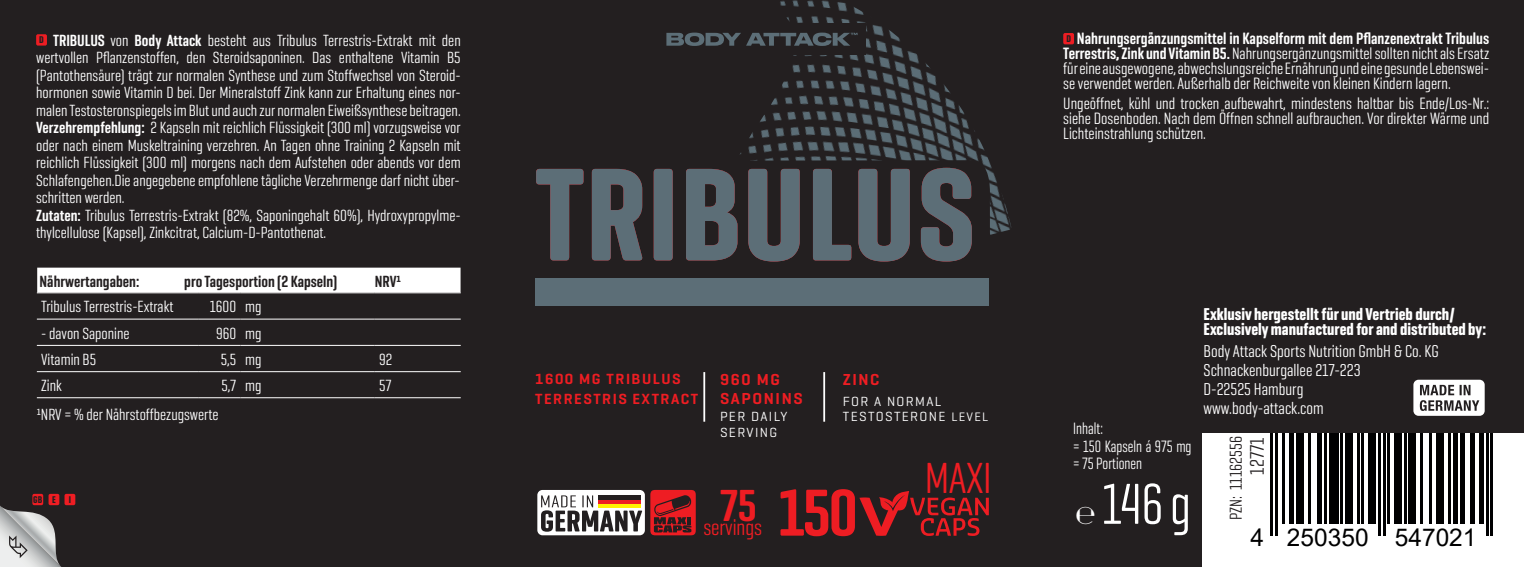
<style>
.page{position:relative;width:1524px;height:567px;background:#231f20}
.page>*{position:absolute;margin:0;border:0;box-sizing:border-box;transform-origin:0 0}
.t1{font:700 134.75px "Geogrotesque Comp";letter-spacing:.01em;color:#5c6e77}
.t2{font:600 67.5px "Geogrotesque Comp";color:#ee1d23}
.t3{font:58.75px "Geogrotesque Comp";color:#fff;scale:.92 1}
.t4{font:600 45.75px "Geogrotesque Comp";color:#ee1d23}
.t5{font:44.25px "Geogrotesque Comp";color:#ee1d23}
.t6{font:25px "Geogrotesque Comp";color:#fff;scale:1.38 1}
.t7{font:24.5px "Arial";color:#000001}
.t8{font:22.75px "Geogrotesque Comp";letter-spacing:-.005em;color:#ee1d23}
.t9{font:20px "Geogrotesque Comp";color:#231f20}
.t10{font:17.5px/19.2px "Geogrotesque Comp";color:#fff}
.t11{font:700 17.5px/15px "Geogrotesque Comp";color:#fff}
.t12{font:17.5px "Geogrotesque Comp";color:#231f20}
.t13{font:16.75px/15px "Geogrotesque Comp";color:#fff;text-align:justify}
.t14{font:16.75px/18.5px "Geogrotesque Comp";color:#fff;scale:.92 1}
.t15{font:16.5px/17.5px "Geogrotesque Comp";color:#fff}
.t16{font:600 16.5px "Geogrotesque Comp";color:#231f20}
.t17{font:600 16.25px/19.5px "Geogrotesque";letter-spacing:.1em;color:#ee1d23}
.t18{font:600 15px/20.2px "Geogrotesque";letter-spacing:.1em;color:#ee1d23}
.t19{font:13.5px/16.2px "Geogrotesque";letter-spacing:.1em;color:#fff}
.t20{font:700 10px "Geogrotesque Comp";color:#231f20}
.s1{font-weight:700;font-size:10px;color:#231f20}
.s2{font-weight:600}
.s3{font-size:12.5px}
</style>
<div class="page">
<div style="left:36px;top:34px;width:11px;height:12px;background:#ee1d23;border-radius:2px"></div>
<div style="left:1063px;top:33px;width:11px;height:11px;background:#ee1d23;border-radius:2px"></div>
<div style="left:1203px;top:433px;width:321px;height:134px;background:#fff"></div>
<div style="left:1413px;top:380px;width:71px;height:36px;background:#fff;border-radius:5px"></div>
<svg style="left:1419px;top:384px;width:60px;height:27px"></svg>
<hr style="left:703px;top:372px;width:2px;height:50px;background:#fff">
<hr style="left:823px;top:372px;width:2px;height:50px;background:#fff">
<div style="left:32px;top:494px;width:11px;height:11px;background:#ee1d23;border-radius:2px"></div>
<div style="left:49px;top:494px;width:10px;height:11px;background:#ee1d23;border-radius:2px"></div>
<div style="left:65px;top:494px;width:10px;height:11px;background:#ee1d23;border-radius:2px"></div>
<svg style="left:0;top:505px;width:61px;height:62px"></svg>
<hr style="left:37px;top:292px;width:161px;height:1px;background:#fff">
<hr style="left:198px;top:292px;width:43px;height:1px;background:#fff">
<hr style="left:241px;top:292px;width:134px;height:1px;background:#fff">
<hr style="left:375px;top:292px;width:86px;height:1px;background:#fff">
<hr style="left:37px;top:319px;width:161px;height:1px;background:#fff">
<hr style="left:198px;top:319px;width:43px;height:1px;background:#fff">
<hr style="left:241px;top:319px;width:134px;height:1px;background:#fff">
<hr style="left:375px;top:319px;width:86px;height:1px;background:#fff">
<hr style="left:37px;top:345px;width:161px;height:1px;background:#fff">
<hr style="left:198px;top:345px;width:43px;height:1px;background:#fff">
<hr style="left:241px;top:345px;width:134px;height:1px;background:#fff">
<hr style="left:375px;top:345px;width:86px;height:1px;background:#fff">
<hr style="left:37px;top:371px;width:161px;height:1px;background:#fff">
<hr style="left:198px;top:371px;width:43px;height:1px;background:#fff">
<hr style="left:241px;top:371px;width:134px;height:1px;background:#fff">
<hr style="left:375px;top:371px;width:86px;height:1px;background:#fff">
<hr style="left:37px;top:397px;width:161px;height:1px;background:#fff">
<hr style="left:198px;top:397px;width:43px;height:1px;background:#fff">
<hr style="left:241px;top:397px;width:134px;height:1px;background:#fff">
<hr style="left:375px;top:397px;width:86px;height:1px;background:#fff">
<div style="left:37px;top:268px;width:423px;height:24px;background:#fff"></div>
<div style="left:650px;top:490px;width:46px;height:45px;background:#ee1d23;border-radius:5px"></div>
<svg style="left:653px;top:495px;width:39px;height:37px"></svg>
<svg style="left:859px;top:491px;width:130px;height:45px"></svg>
<div style="left:536px;top:489px;width:110px;height:47px;background:#fff;border-radius:6px"></div>
<div style="left:535px;top:488px;width:112px;height:49px;border:2px solid #231f20;border-radius:6px"></div>
<svg style="left:541px;top:495px;width:101px;height:37px"></svg>
<hr style="left:1270px;top:433px;width:2px;height:103px;background:#000001">
<hr style="left:1275px;top:433px;width:2px;height:103px;background:#000001">
<hr style="left:1282px;top:433px;width:2px;height:90px;background:#000001">
<hr style="left:1289px;top:433px;width:4px;height:90px;background:#000001">
<div style="left:1296px;top:433px;width:7px;height:90px;background:#000001"></div>
<hr style="left:1308px;top:433px;width:2px;height:90px;background:#000001">
<div style="left:1317px;top:433px;width:5px;height:90px;background:#000001"></div>
<hr style="left:1324px;top:433px;width:2px;height:90px;background:#000001">
<div style="left:1329px;top:433px;width:9px;height:90px;background:#000001"></div>
<hr style="left:1340px;top:433px;width:3px;height:90px;background:#000001">
<div style="left:1345px;top:433px;width:7px;height:90px;background:#000001"></div>
<hr style="left:1357px;top:433px;width:2px;height:90px;background:#000001">
<hr style="left:1361px;top:433px;width:3px;height:90px;background:#000001">
<div style="left:1369px;top:433px;width:7px;height:90px;background:#000001"></div>
<hr style="left:1378px;top:433px;width:2px;height:103px;background:#000001">
<hr style="left:1383px;top:433px;width:2px;height:103px;background:#000001">
<hr style="left:1387px;top:433px;width:3px;height:90px;background:#000001">
<div style="left:1394px;top:433px;width:7px;height:90px;background:#000001"></div>
<hr style="left:1404px;top:433px;width:2px;height:90px;background:#000001">
<div style="left:1408px;top:433px;width:7px;height:90px;background:#000001"></div>
<hr style="left:1420px;top:433px;width:2px;height:90px;background:#000001">
<hr style="left:1429px;top:433px;width:3px;height:90px;background:#000001">
<div style="left:1436px;top:433px;width:8px;height:90px;background:#000001"></div>
<hr style="left:1448px;top:433px;width:3px;height:90px;background:#000001">
<div style="left:1453px;top:433px;width:5px;height:90px;background:#000001"></div>
<div style="left:1460px;top:433px;width:5px;height:90px;background:#000001"></div>
<div style="left:1469px;top:433px;width:5px;height:90px;background:#000001"></div>
<div style="left:1479px;top:433px;width:5px;height:90px;background:#000001"></div>
<hr style="left:1486px;top:433px;width:2px;height:103px;background:#000001">
<hr style="left:1490px;top:433px;width:3px;height:103px;background:#000001">
<img style="left:740px;top:0;width:271px;height:235px">
<div style="left:660px;top:23px;width:206px;height:32px;background:#231f20"></div>
<svg style="left:666px;top:33px;width:191px;height:13px"></svg>
<div style="left:535px;top:278px;width:454px;height:28px;background:#5c6e77"></div>
<p class="t15" style="left:36px;top:31px;width:426px"><span class="s1">D</span> <span class="s2">TRIBULUS</span> von <span class="s2">Body Attack</span> besteht aus Tribulus Terrestris-Extrakt mit den wertvollen Pflanzenstoffen, den Steroidsaponinen. Das enthaltene Vitamin B5 (Pantothensäure) trägt zur normalen Synthese und zum Stoffwechsel von Steroid&shy;hormonen sowie Vitamin D bei. Der Mineralstoff Zink kann zur Erhaltung eines nor&shy;malen Testosteronspiegels im Blut und auch zur normalen Eiweißsynthese beitragen.<br><span class="s2">Verzehrempfehlung:</span> 2 Kapseln mit reichlich Flüssigkeit (300 ml) vorzugsweise vor oder nach einem Muskeltraining verzehren. An Tagen ohne Training 2 Kapseln mit reichlich Flüssigkeit (300 ml) morgens nach dem Aufstehen oder abends vor dem Schlafengehen.Die angegebene empfohlene tägliche Verzehrmenge darf nicht über&shy;schritten werden.<br><span class="s2">Zutaten:</span> Tribulus Terrestris-Extrakt (82%, Saponingehalt 60%), Hydroxypropylme&shy;thylcellulose (Kapsel), Zinkcitrat, Calcium-D-Pantothenat.</p>
<p class="t13" style="left:1063px;top:31px;width:427px"><span class="s1">D</span> <span class="s2">Nahrungsergänzungsmittel in Kapselform mit dem Pflanzenextrakt Tribulus Terrestris, Zink und Vitamin B5.</span> Nahrungsergänzungsmittel sollten nicht als Ersatz für eine ausgewogene, abwechslungsreiche Ernährung und eine gesunde Lebenswei&shy;se verwendet werden. Außerhalb der Reichweite von kleinen Kindern lagern.</p>
<p class="t13" style="left:1063px;top:95px;width:427px">Ungeöffnet, kühl und trocken aufbewahrt, mindestens haltbar bis Ende/Los-Nr.: siehe Dosenboden. Nach dem Öffnen schnell aufbrauchen. Vor direkter Wärme und Lichteinstrahlung schützen.</p>
<h1 class="t1" style="left:535px;top:131px;width:442px">TRIBULUS</h1>
<p class="t16" style="left:40px;top:271px;width:101px">Nährwertangaben:</p>
<p class="t16" style="left:184px;top:271px;width:154px">pro Tagesportion (2 Kapseln)</p>
<p class="t16" style="left:375px;top:271px;width:28px">NRV1</p>
<p class="t15" style="left:41px;top:298px;width:134px">Tribulus Terrestris-Extrakt</p>
<p class="t15" style="left:210px;top:298px;width:53px">1600 mg</p>
<p class="t15" style="left:41px;top:324px;width:90px">- davon Saponine</p>
<p class="t15" style="left:216px;top:324px;width:47px">960 mg</p>
<p class="t15" style="left:41px;top:350px;width:56px">Vitamin B5</p>
<p class="t15" style="left:221px;top:350px;width:42px">5,5 mg</p>
<p class="t15" style="left:379px;top:350px;width:15px">92</p>
<p class="t15" style="left:41px;top:376px;width:22px">Zink</p>
<p class="t15" style="left:221px;top:376px;width:41px">5,7 mg</p>
<p class="t15" style="left:379px;top:376px;width:14px">57</p>
<p class="t15" style="left:37px;top:405px;width:183px">1NRV = % der Nährstoffbezugswerte</p>
<p class="t20" style="left:33px;top:493px;width:24px">GB E</p>
<p class="t20" style="left:69px;top:493px;width:4px">I</p>
<p class="t18" style="left:535px;top:369px;width:164px">1600 MG TRIBULUS<br>TERRESTRIS EXTRACT</p>
<p class="t17" style="left:720px;top:369px;width:84px">960 MG<br>SAPONINS</p>
<p class="t19" style="left:720px;top:407px;width:69px">PER DAILY<br>SERVING</p>
<p class="t17" style="left:843px;top:369px;width:38px">ZINC</p>
<p class="t19" style="left:843px;top:394px;width:147px;line-height:15px">FOR A NORMAL<br>TESTOSTERONE <span class="s3">LEVEL</span></p>
<h3 class="t4" style="left:720px;top:476px;width:38px">75</h3>
<h3 class="t8" style="left:703px;top:513px;width:60px">servings</h3>
<h2 class="t2" style="left:778px;top:471px;width:81px">150</h2>
<h3 class="t5" style="left:925px;top:450px;width:69px">MAXI</h3>
<p class="t14" style="left:1073px;top:418px;width:130px">Inhalt:<br>= 150 Kapseln á 975 mg</p>
<p class="t14" style="left:1073px;top:453px;width:77px">= 75 Portionen</p>
<h3 class="t6" style="left:1075px;top:500px;width:16px">℮</h3>
<h3 class="t3" style="left:1102px;top:467px;width:98px">146 g</h3>
<p class="t11" style="left:1203px;top:306px;width:284px">Exklusiv hergestellt für und Vertrieb durch/<br>Exclusively manufactured for and distributed by:</p>
<p class="t10" style="left:1203px;top:341px;width:237px">Body Attack Sports Nutrition GmbH &amp; Co. KG<br>Schnackenburgallee 217-223<br>D-22525 Hamburg<br>www.body-attack.com</p>
<p class="t12" style="left:1225px;top:520px;width:85px;rotate:-90deg">PZN: 11162556</p>
<p class="t9" style="left:1244px;top:475px;width:39px;rotate:-90deg">12771</p>
<h3 class="t7" style="left:1250px;top:520px;width:227px">4 250350 547021</h3>
</div>
